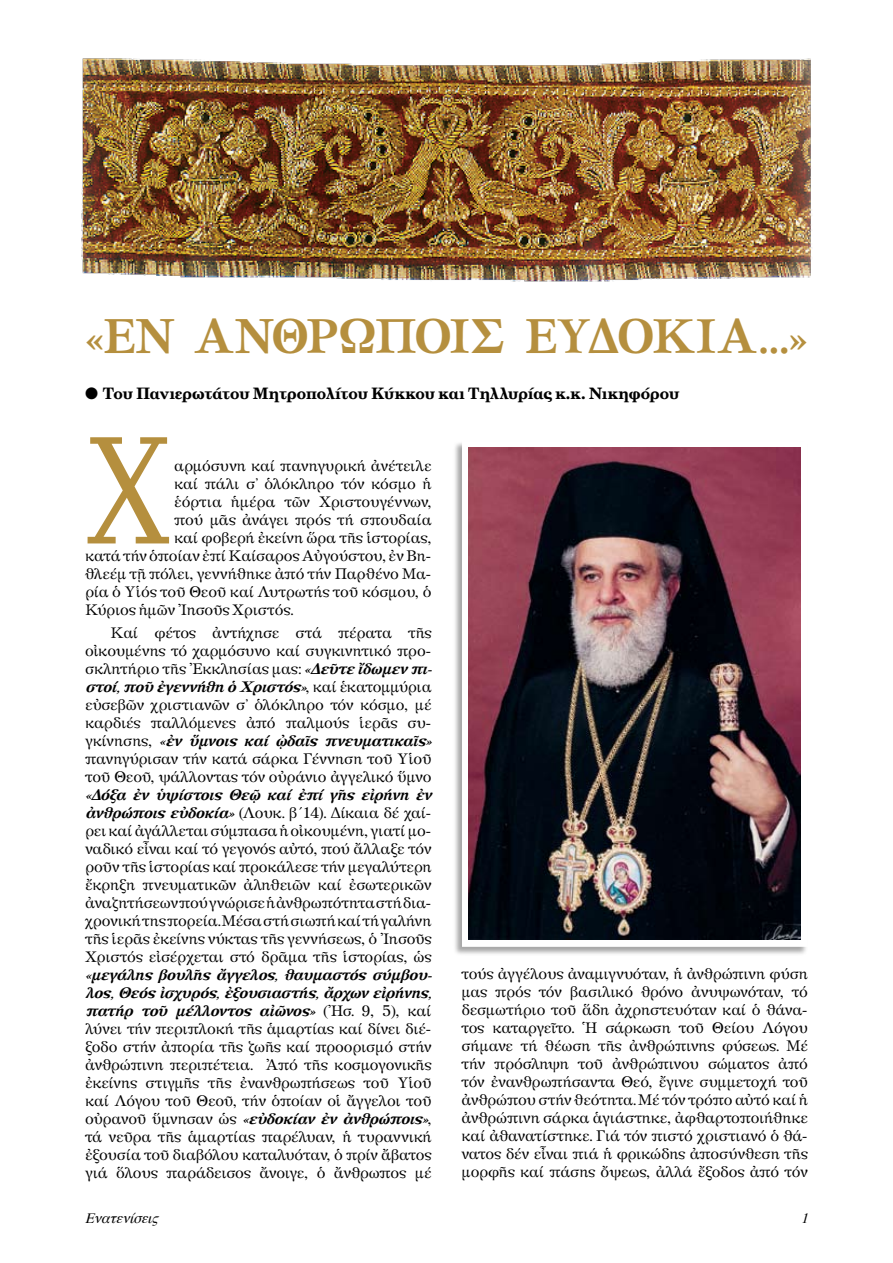
<style>
.page{position:relative;width:893px;height:1263px;background:#fff}
.page>*{position:absolute;margin:0;border:0;box-sizing:border-box;transform-origin:0 0}
.t1{font:158.25px "PF Diplomat";color:#b58f3e;scale:.83 1}
.t2{font:700 46.5px "Apollonia";letter-spacing:-.045em;color:#b58f3e;scale:.96 1}
.t3{font:15.75px "UB Century Bold";letter-spacing:-.01em;color:#000}
.t4{font:14.55px/18px "Apollonia";letter-spacing:-.01em;color:#000;text-align:justify}
.t5{font:italic 14.25px "Times";color:#000}
.s1{font-weight:700;font-style:italic}
</style>
<div class="page">
<div style="left:453px;top:440px;width:356px;height:516px;background:#000;opacity:.35"></div>
<img style="left:469px;top:448px;width:331px;height:492px">
<img style="left:81px;top:58px;width:731px;height:224px">
<h2 class="t2" style="left:86px;top:306px;width:753px">«ΕΝ ΑΝΘΡΩΠΟΙΣ ΕΥΔΟΚΙΑ...»</h2>
<p class="t3" style="left:85px;top:384px;width:596px">● Του Πανιερωτάτου Μητροπολίτου Κύκκου και Τηλλυρίας κ.κ. Νικηφόρου</p>
<h1 class="t1" style="left:85px;top:408px;width:106px">Χ</h1>
<p class="t4" style="left:174px;top:458px;width:259px">αρμόσυνη καί πανηγυρική ἀνέτειλε</p>
<p class="t4" style="left:174px;top:476px;width:259px">καί πάλι σ’ ὁλόκληρο τόν κόσμο ἡ</p>
<p class="t4" style="left:174px;top:494px;width:259px">ἑόρτια ἡμέρα τῶν Χριστουγέννων,</p>
<p class="t4" style="left:174px;top:512px;width:259px">πού μᾶς ἀνάγει πρός τή σπουδαία</p>
<p class="t4" style="left:174px;top:530px;width:259px">καί φοβερή ἐκείνη ὥρα τῆς ἱστορίας,</p>
<p class="t4" style="left:85px;top:548px;width:348px">κατά τήν ὁποίαν ἐπί Καίσαρος Αὐγούστου, ἐν Βη-</p>
<p class="t4" style="left:85px;top:566px;width:348px">θλεέμ τῇ πόλει, γεννήθηκε ἀπό τήν Παρθένο Μα-</p>
<p class="t4" style="left:85px;top:584px;width:348px">ρία ὁ Υἱός τοῦ Θεοῦ καί Λυτρωτής τοῦ κόσμου, ὁ</p>
<p class="t4" style="left:85px;top:602px;width:209px">Κύριος ἡμῶν Ἰησοῦς Χριστός.</p>
<p class="t4" style="left:85px;top:624px;width:348px;text-indent:26px">Καί φέτος ἀντήχησε στά πέρατα τῆς οἰκουμένης τό χαρμόσυνο καί συγκινητικό προ&shy;σκλητήριο τῆς Ἐκκλησίας μας: <span class="s1">«Δεῦτε ἴδωμεν πι&shy;στοί, ποῦ ἐγεννήθη ὁ Χριστός»</span>, καί ἑκατομμύρια εὐσεβῶν χριστιανῶν σ’ ὁλόκληρο τόν κόσμο, μέ καρδιές παλλόμενες ἀπό παλμούς ἱερᾶς συ&shy;γκίνησης, <span class="s1">«ἐν ὕμνοις καί ᾠδαῖς πνευματικαῖς» </span>πανηγύρισαν τήν κατά σάρκα Γέννηση τοῦ Υἱοῦ τοῦ Θεοῦ, ψάλλοντας τόν οὐράνιο ἀγγελικό ὕμνο</p>
<p class="t4" style="left:85px;top:786px;width:348px"><span class="s1">«Δόξα ἐν ὑψίστοις Θεῷ καί ἐπί γῆς εἰρήνη ἐν ἀνθρώποις εὐδοκία»</span> (Λουκ. β΄14). Δίκαια δέ χαί&shy;ρει καί ἀγάλλεται σύμπασα ἡ οἰκουμένη, γιατί μο&shy;ναδικό εἶναι καί τό γεγονός αὐτό, πού ἄλλαξε τόν ροῦν τῆς ἱστορίας καί προκάλεσε τήν μεγαλύτερη ἔκρηξη πνευματικῶν ἀληθειῶν καί ἐσωτερικῶν ἀναζητήσεων πού γνώρισε ἡ ἀνθρωπότητα στή δια&shy;χρονική της πορεία. Μέσα στή σιωπή καί τή γαλήνη τῆς ἱερᾶς ἐκείνης νύκτας τῆς γεννήσεως, ὁ Ἰησοῦς Χριστός εἰσέρχεται στό δρᾶμα τῆς ἱστορίας, ὡς</p>
<p class="t4" style="left:85px;top:966px;width:348px"><span class="s1">«μεγάλης βουλῆς ἄγγελος, θαυμαστός σύμβου&shy;λος, Θεός ἰσχυρός, ἐξουσιαστής, ἄρχων εἰρήνης, πατήρ τοῦ μέλλοντος αἰῶνος»</span> (Ἠσ. 9, 5), καί λύνει τήν περιπλοκή τῆς ἁμαρτίας καί δίνει διέ&shy;ξοδο στήν ἀπορία τῆς ζωῆς καί προορισμό στήν ἀνθρώπινη περιπέτεια. Ἀπό τῆς κοσμογονικῆς ἐκείνης στιγμῆς τῆς ἐνανθρωπήσεως τοῦ Υἱοῦ καί Λόγου τοῦ Θεοῦ, τήν ὁποίαν οἱ ἄγγελοι τοῦ οὐρανοῦ ὕμνησαν ὡς <span class="s1">«εὐδοκίαν ἐν ἀνθρώποις»</span>, τά νεῦρα τῆς ἁμαρτίας παρέλυαν, ἡ τυραννική ἐξουσία τοῦ διαβόλου καταλυόταν, ὁ πρίν ἄβατος γιά ὅλους παράδεισος ἄνοιγε, ὁ ἄνθρωπος μέ</p>
<p class="t4" style="left:461px;top:965px;width:348px">τούς ἀγγέλους ἀναμιγνυόταν, ἡ ἀνθρώπινη φύση μας πρός τόν βασιλικό θρόνο ἀνυψωνόταν, τό δεσμωτήριο τοῦ ἅδη ἀχρηστευόταν καί ὁ θάνα&shy;τος καταργεῖτο. Ἡ σάρκωση τοῦ Θείου Λόγου σήμανε τή θέωση τῆς ἀνθρώπινης φύσεως. Μέ τήν πρόσληψη τοῦ ἀνθρώπινου σώματος ἀπό τόν ἐνανθρωπήσαντα Θεό, ἔγινε συμμετοχή τοῦ ἀνθρώπου στήν θεότητα. Μέ τόν τρόπο αὐτό καί ἡ ἀνθρώπινη σάρκα ἁγιάστηκε, ἀφθαρτοποιήθηκε καί ἀθανατίστηκε. Γιά τόν πιστό χριστιανό ὁ θά&shy;νατος δέν εἶναι πιά ἡ φρικώδης ἀποσύνθεση τῆς μορφῆς καί πάσης ὄψεως, ἀλλά ἔξοδος ἀπό τόν</p>
<p class="t5" style="left:85px;top:1204px;width:81px">Eνατενίσεις</p>
</div>
